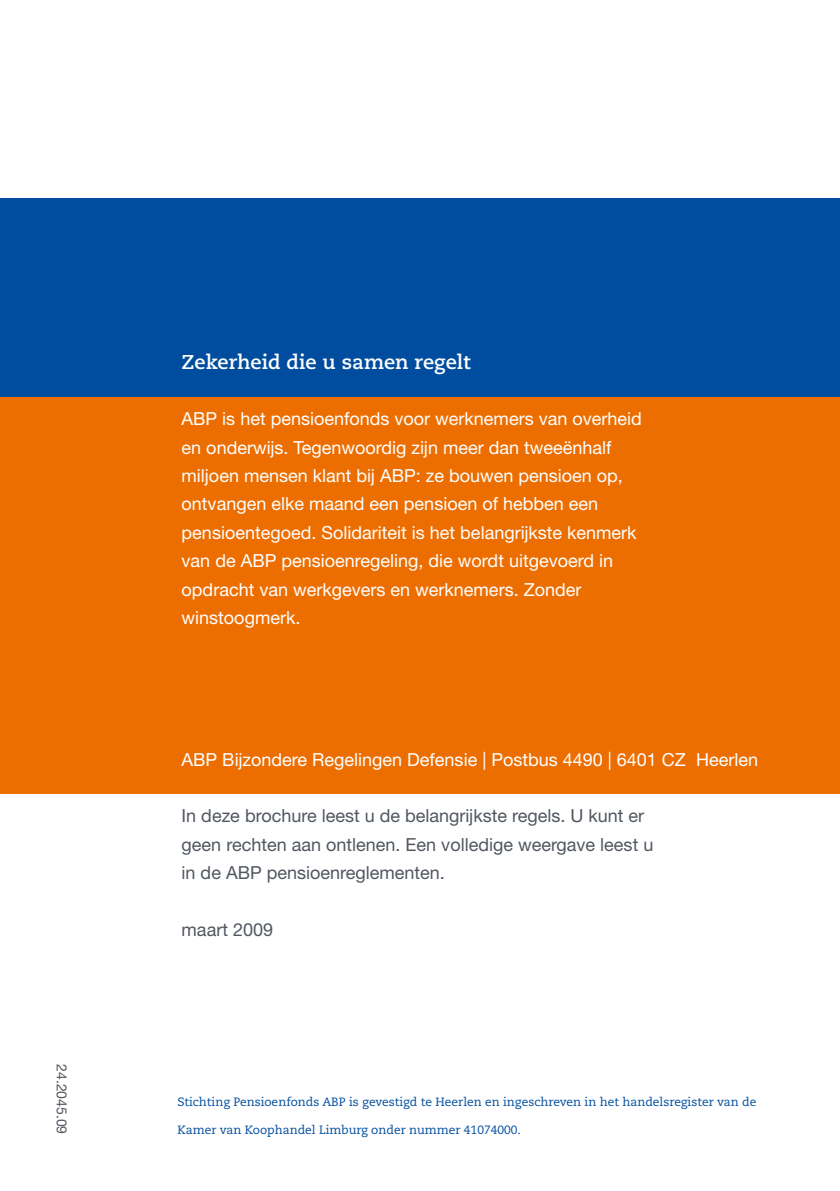
<style>
.page{position:relative;width:840px;height:1191px;background:#fff}
.page>*{position:absolute;margin:0;border:0;box-sizing:border-box;transform-origin:0 0}
.t1{font:700 20px "Caecilia LT Std";color:#fff}
.t2{font:18px/28.4px "Helvetica Neue LT Pro";color:#fff}
.t3{font:18px/28.4px "Helvetica Neue LT Pro";color:#515760}
.t4{font:14px "Helvetica Neue LT Pro";color:#515760}
.t5{font:12px "Caecilia LT Std";color:#004d9f}
</style>
<div class="page">
<div style="left:0;top:248px;width:839px;height:546px;background:#ed6e00"></div>
<div style="left:0;top:198px;width:839px;height:199px;background:#004d9f"></div>
<p class="t4" style="left:70px;top:1064px;width:72px;rotate:90deg">24.2045.09</p>
<p class="t1" style="left:181px;top:350px;width:290px">Zekerheid die u samen regelt</p>
<p class="t2" style="left:181px;top:404px;width:461px">ABP is het pensioenfonds voor werknemers van overheid en onderwijs. Tegenwoordig zijn meer dan tweeënhalf miljoen mensen klant bij ABP: ze bouwen pensioen op, ontvangen elke maand een pensioen of hebben een pensioentegoed. Solidariteit is het belangrijkste kenmerk van de ABP pensioenregeling, die wordt uitgevoerd in opdracht van werkgevers en werknemers. Zonder winstoogmerk.</p>
<p class="t2" style="left:181px;top:744px;width:577px">ABP Bijzondere Regelingen Defensie | Postbus 4490 | 6401 CZ Heerlen</p>
<p class="t3" style="left:181px;top:801px;width:473px">In deze brochure leest u de belangrijkste regels. U kunt er geen rechten aan ontlenen. Een volledige weergave leest u in de ABP pensioenreglementen.</p>
<p class="t3" style="left:181px;top:914px;width:93px">maart 2009</p>
<p class="t5" style="left:177px;top:1094px;width:580px">Stichting Pensioenfonds ABP is gevestigd te Heerlen en ingeschreven in het handelsregister van de</p>
<p class="t5" style="left:177px;top:1123px;width:345px">Kamer van Koophandel Limburg onder nummer 41074000.</p>
</div>
